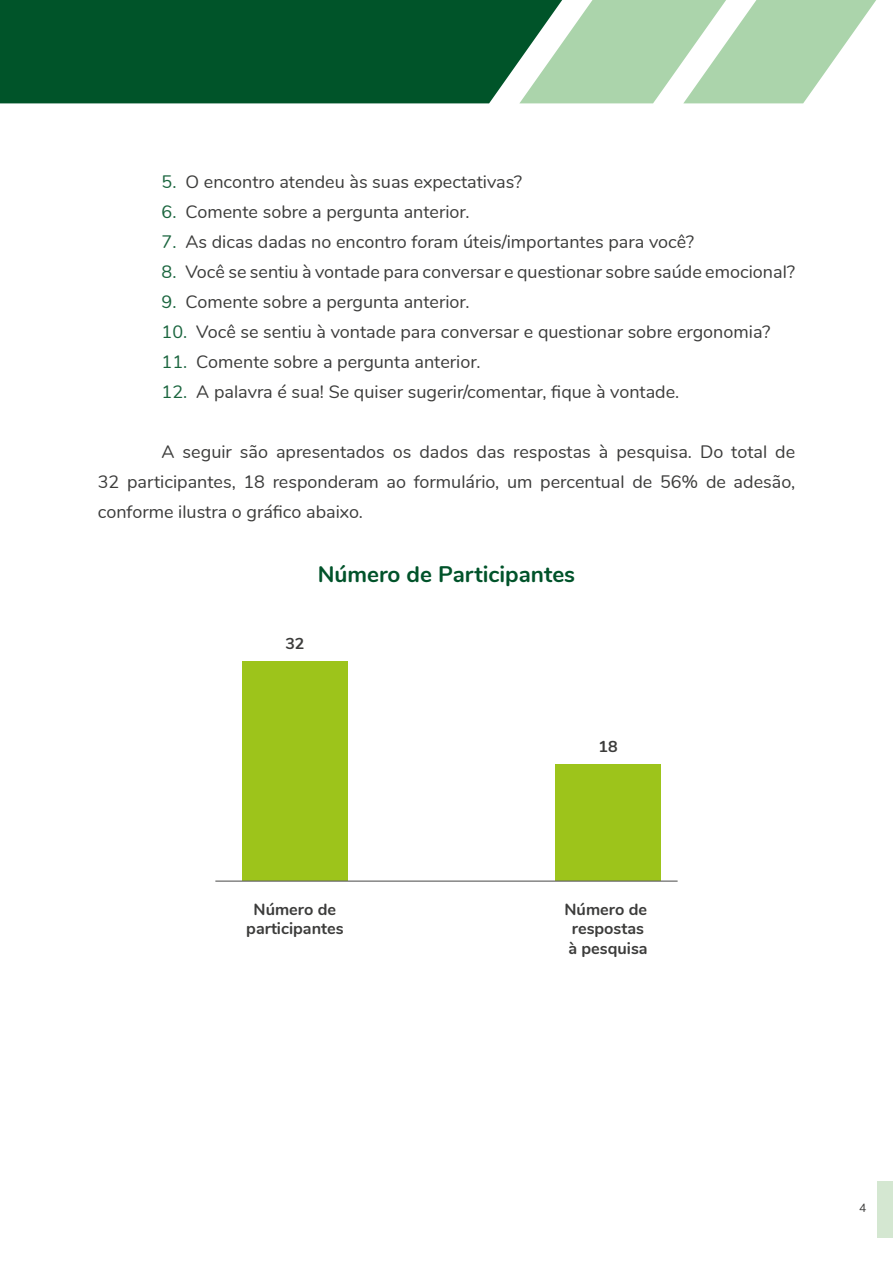
<style>
.page{position:relative;width:893px;height:1263px;background:#fff}
.page>*{position:absolute;margin:0;border:0;box-sizing:border-box;transform-origin:0 0}
.t1{font:700 22.5px "Nunito";color:#01532a}
.t2{font:18px/30px "Nunito";color:#3c3c3b;text-align:justify}
.t3{font:700 16.2px/19.5px "Nunito";color:#3c3c3b;text-align:center}
.t4{font:700 15.9px "Nunito";color:#3c3c3b}
.t5{font:12px "Nunito";color:#3c3c3b}
.s1{color:#1a653e}
</style>
<div class="page">
<div style="left:877px;top:1181px;width:16px;height:56px;background:#d4e7d1"></div>
<div style="left:0;top:0;width:519px;height:103px;background:#005429"></div>
<svg style="left:519px;top:0;width:357px;height:103px"></svg>
<div style="left:242px;top:661px;width:105px;height:220px;background:#9dc41b"></div>
<div style="left:555px;top:764px;width:106px;height:117px;background:#9dc41b"></div>
<hr style="left:215px;top:880px;width:463px;height:2px;background:#616160">
<p class="t2" style="left:162px;top:166px;width:362px"><span class="s1">5.</span> O encontro atendeu às suas expectativas?</p>
<p class="t2" style="left:162px;top:196px;width:310px"><span class="s1">6.</span> Comente sobre a pergunta anterior.</p>
<p class="t2" style="left:162px;top:226px;width:534px"><span class="s1">7.</span> As dicas dadas no encontro foram úteis/importantes para você?</p>
<p class="t2" style="left:162px;top:256px;width:635px"><span class="s1">8.</span> Você se sentiu à vontade para conversar e questionar sobre saúde emocional?</p>
<p class="t2" style="left:162px;top:286px;width:310px"><span class="s1">9.</span> Comente sobre a pergunta anterior.</p>
<p class="t2" style="left:162px;top:316px;width:610px"><span class="s1">10.</span> Você se sentiu à vontade para conversar e questionar sobre ergonomia?</p>
<p class="t2" style="left:162px;top:346px;width:320px"><span class="s1">11.</span> Comente sobre a pergunta anterior.</p>
<p class="t2" style="left:162px;top:376px;width:519px"><span class="s1">12.</span> A palavra é sua! Se quiser sugerir/comentar, fique à vontade.</p>
<p class="t2" style="left:98px;top:436px;width:699px;text-indent:64px">A seguir são apresentados os dados das respostas à pesquisa. Do total de 32 participantes, 18 responderam ao formulário, um percentual de 56% de adesão, conforme ilustra o gráfico abaixo.</p>
<p class="t1" style="left:318px;top:558px;width:259px">Número de Participantes</p>
<p class="t4" style="left:285px;top:632px;width:21px">32</p>
<p class="t4" style="left:598px;top:735px;width:21px">18</p>
<p class="t3" style="left:246px;top:898px;width:99px">Número de participantes</p>
<p class="t3" style="left:564px;top:898px;width:85px;text-align:left">Número de respostas à pesquisa</p>
<p class="t5" style="left:859px;top:1199px;width:9px">4</p>
</div>
